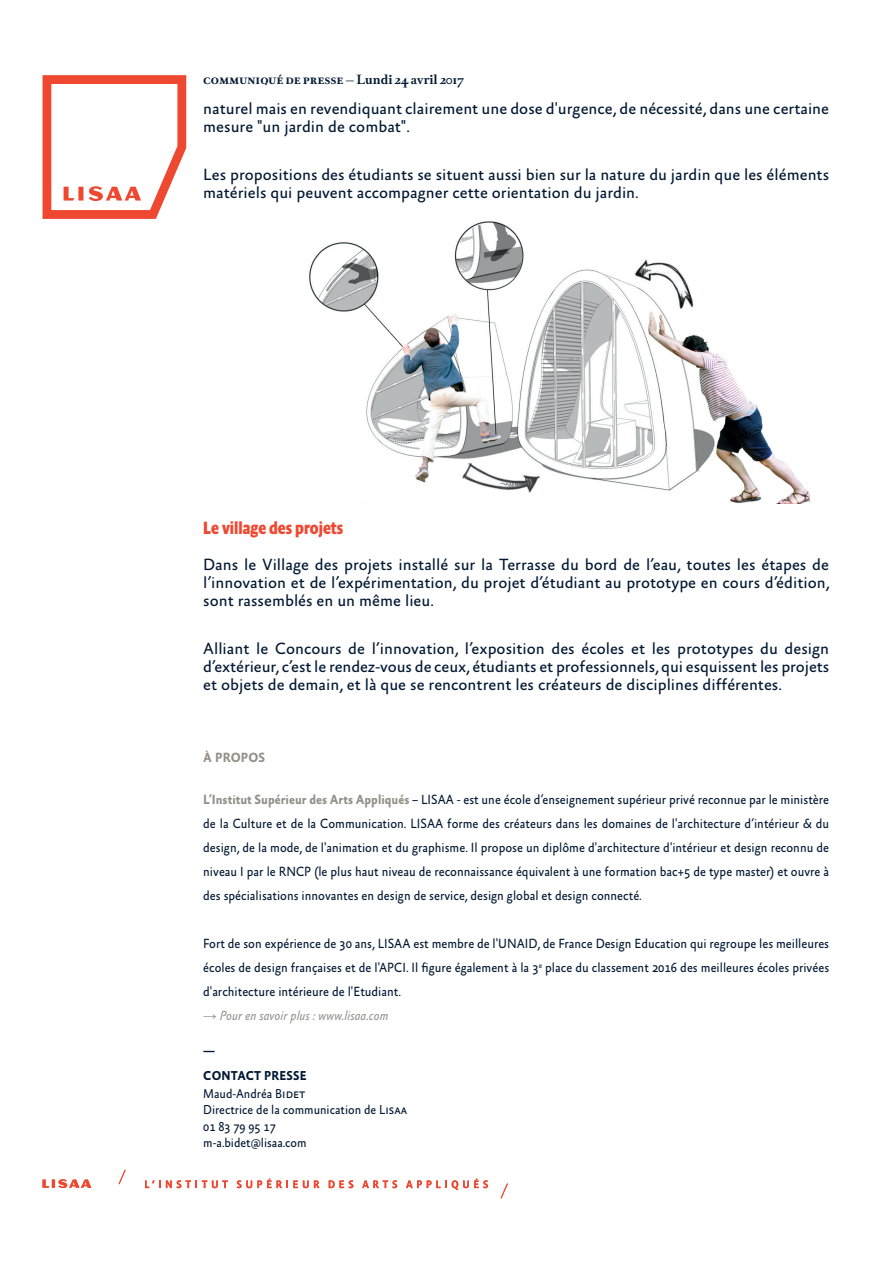
<style>
.page{position:relative;width:893px;height:1263px;background:#fff}
.page>*{position:absolute;margin:0;border:0;box-sizing:border-box;transform-origin:0 0}
.t1{font:700 18px "Absara Sans Headline Pro";color:#ef4830;scale:.92 1}
.t2{font:16.5px/18px "Absara Sans Pro";color:#001832}
.t3{font:13.5px/24px "Absara Sans Pro";color:#001832;text-align:justify;scale:.92 1}
.t4{font:italic 13.5px "Absara Sans Pro";color:#938e87;scale:.92 1}
.t5{font:700 13.5px "Absara Sans Pro";letter-spacing:.01em;color:#938e87;scale:.92 1}
.t6{font:13.05px/16.4px "Absara Sans Pro";color:#001832;scale:.92 1}
.t7{font:700 13.05px/24px "Absara Sans Pro";letter-spacing:.01em;color:#001832;scale:.92 1}
.t8{font:700 12px "Romain BP Text";color:#001832}
.s1{font-weight:700;color:#938e87}
.s2{font-family:"Arial";font-style:normal}
</style>
<div class="page">
<svg style="left:43px;top:75px;width:143px;height:144px"></svg>
<img style="left:309px;top:221px;width:501px;height:283px">
<svg style="left:43px;top:1179px;width:48px;height:9px"></svg>
<svg style="left:145px;top:1180px;width:83px;height:8px"></svg>
<svg style="left:237px;top:1179px;width:82px;height:9px"></svg>
<svg style="left:329px;top:1180px;width:24px;height:8px"></svg>
<svg style="left:362px;top:1180px;width:35px;height:8px"></svg>
<svg style="left:406px;top:1179px;width:82px;height:11px"></svg>
<svg style="left:500px;top:1183px;width:8px;height:16px"></svg>
<svg style="left:118px;top:1169px;width:8px;height:16px"></svg>
<p class="t8" style="left:203px;top:69px;width:262px">communiqué de presse — Lundi 24 avril 2017</p>
<p class="t2" style="left:203px;top:100px;width:627px">naturel mais en revendiquant clairement une dose d'urgence, de nécessité, dans une certaine mesure "un jardin de combat".</p>
<p class="t2" style="left:203px;top:166px;width:627px">Les propositions des étudiants se situent aussi bien sur la nature du jardin que les éléments matériels qui peuvent accompagner cette orientation du jardin.</p>
<h1 class="t1" style="left:203px;top:517px;width:154px">Le village des projets</h1>
<p class="t2" style="left:203px;top:556px;width:627px;text-align:justify">Dans le Village des projets installé sur la Terrasse du bord de l’eau, toutes les étapes de l’innovation et de l’expérimentation, du projet d’étudiant au prototype en cours d’édition, sont rassemblés en un même lieu.</p>
<p class="t2" style="left:203px;top:640px;width:628px;text-align:justify">Alliant le Concours de l’innovation, l’exposition des écoles et les prototypes du design d’extérieur, c’est le rendez-vous de ceux, étudiants et professionnels, qui esquissent les projets et objets de demain, et là que se rencontrent les créateurs de disciplines différentes.</p>
<p class="t5" style="left:203px;top:750px;width:69px">À PROPOS</p>
<p class="t3" style="left:203px;top:788px;width:682px"><span class="s1">L’Institut Supérieur des Arts Appliqués</span> – LISAA - est une école d’enseignement supérieur privé reconnue par le ministère de la Culture et de la Communication. LISAA forme des créateurs dans les domaines de l'architecture d’intérieur &amp; du design, de la mode, de l'animation et du graphisme. Il propose un diplôme d'architecture d'intérieur et design reconnu de niveau I par le RNCP (le plus haut niveau de reconnaissance équivalent à une formation bac+5 de type master) et ouvre à des spécialisations innovantes en design de service, design global et design connecté.</p>
<p class="t3" style="left:203px;top:932px;width:682px">Fort de son expérience de 30 ans, LISAA est membre de l'UNAID, de France Design Education qui regroupe les meilleures écoles de design françaises et de l'APCI. Il figure également à la 3<sup>e</sup> place du classement 2016 des meilleures écoles privées d'architecture intérieure de l'Etudiant.</p>
<p class="t4" style="left:203px;top:1008px;width:203px"><span class="s2">→</span> Pour en savoir plus : www.lisaa.com</p>
<p class="t7" style="left:203px;top:1040px;width:114px">—<br>CONTACT PRESSE</p>
<p class="t6" style="left:203px;top:1086px;width:223px">Maud-Andréa Bidet<br>Directrice de la communication de Lisaa<br>01 83 79 95 17<br>m-a.bidet@lisaa.com</p>
</div>
